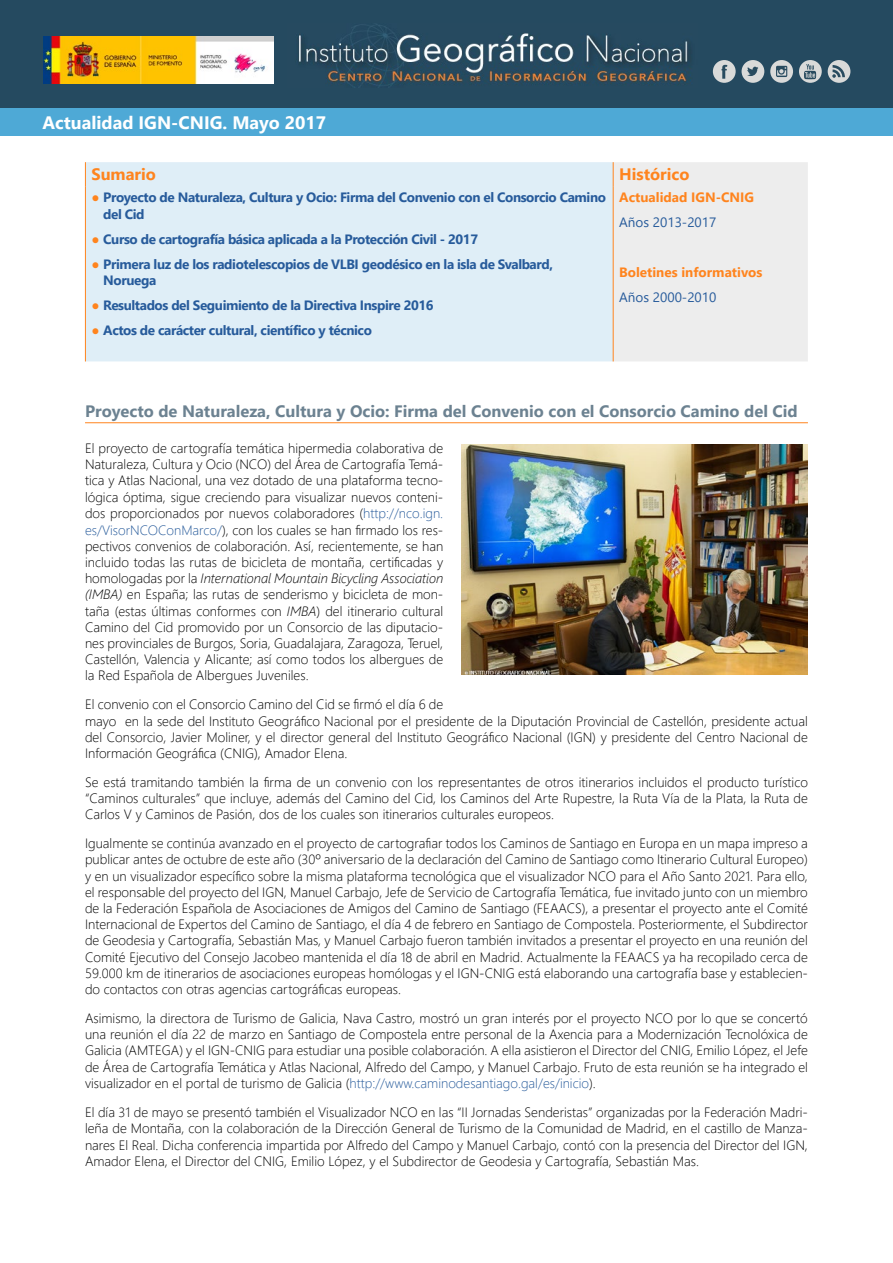
<style>
.page{position:relative;width:893px;height:1263px;background:#fff}
.page>*{position:absolute;margin:0;border:0;box-sizing:border-box;transform-origin:0 0}
.t1{font:700 18px "Segoe UI";color:#fff}
.t2{font:700 16.5px "Segoe UI";color:#6c8291}
.t3{font:700 16.5px "Segoe UI";color:#ff841e}
.t4{font:300 13.5px/16.2px "Segoe UI";color:#000;text-align:justify}
.t5{font:700 13.5px/16.5px "Segoe UI";letter-spacing:-.03em;color:#275b9b}
.t6{font:700 13.5px "Segoe UI";color:#ff841e}
.t7{font:13.5px "Segoe UI";color:#275b9b}
.s1{font-weight:300;color:#ff841e}
.s2{color:#275b9b}
.s3{font-style:italic}
</style>
<div class="page">
<div style="left:0;top:0;width:893px;height:111px;background:#254a60"></div>
<img style="left:44px;top:37px;width:229px;height:46px">
<img style="left:298px;top:24px;width:393px;height:62px">
<div style="left:0;top:108px;width:893px;height:28px;background:#4ea9d6"></div>
<div style="left:713px;top:60px;width:23px;height:23px;background:#d9dad9;border-radius:50%"></div>
<svg style="left:721px;top:65px;width:6px;height:14px"></svg>
<svg style="left:770px;top:60px;width:23px;height:23px"></svg>
<svg style="left:776px;top:66px;width:11px;height:11px"></svg>
<svg style="left:777px;top:67px;width:9px;height:9px"></svg>
<div style="left:828px;top:60px;width:22px;height:23px;background:#d9dad9;border-radius:50%"></div>
<svg style="left:832px;top:65px;width:13px;height:13px"></svg>
<div style="left:742px;top:60px;width:22px;height:23px;background:#d9dad9;border-radius:50%"></div>
<svg style="left:747px;top:67px;width:11px;height:9px"></svg>
<svg style="left:799px;top:60px;width:23px;height:23px"></svg>
<svg style="left:804px;top:64px;width:12px;height:15px"></svg>
<div style="left:86px;top:162px;width:527px;height:199px;background:#dfeef7"></div>
<div style="left:613px;top:162px;width:195px;height:199px;background:#ededed"></div>
<hr style="left:613px;top:186px;width:1px;height:175px;background:#ff841e">
<svg style="left:85px;top:162px;width:1px;height:24px"></svg>
<hr style="left:85px;top:186px;width:1px;height:175px;background:#ff841e">
<img style="left:461px;top:444px;width:347px;height:230px">
<hr style="left:85px;top:422px;width:723px;height:1px;background:#ff841e">
<h1 class="t1" style="left:43px;top:108px;width:285px">Actualidad IGN-CNIG. Mayo 2017</h1>
<p class="t3" style="left:91px;top:161px;width:66px">Sumario</p>
<p class="t3" style="left:619px;top:161px;width:72px">Histórico</p>
<p class="t5" style="left:103px;top:189px;width:504px;text-indent:-12px"><span class="s1">●</span> Proyecto de Naturaleza, Cultura y Ocio: Firma del Convenio con el Consorcio Camino del Cid</p>
<p class="t5" style="left:91px;top:230px;width:388px"><span class="s1">●</span> Curso de cartografía básica aplicada a la Protección Civil - 2017</p>
<p class="t5" style="left:103px;top:255px;width:451px;text-indent:-12px"><span class="s1">●</span> Primera luz de los radiotelescopios de VLBI geodésico en la isla de Svalbard,<br>Noruega</p>
<p class="t5" style="left:91px;top:297px;width:344px"><span class="s1">●</span> Resultados del Seguimiento de la Directiva Inspire 2016</p>
<p class="t5" style="left:91px;top:322px;width:282px"><span class="s1">●</span> Actos de carácter cultural, científico y técnico</p>
<p class="t6" style="left:619px;top:186px;width:136px">Actualidad IGN-CNIG</p>
<p class="t7" style="left:619px;top:211px;width:99px">Años 2013-2017</p>
<p class="t6" style="left:619px;top:261px;width:145px">Boletines informativos</p>
<p class="t7" style="left:619px;top:286px;width:99px">Años 2000-2010</p>
<p class="t2" style="left:85px;top:398px;width:714px">Proyecto de Naturaleza, Cultura y Ocio: Firma del Convenio con el Consorcio Camino del Cid</p>
<p class="t4" style="left:85px;top:439px;width:360px">El proyecto de cartografía temática hipermedia colaborativa de Naturaleza, Cultura y Ocio (NCO) del Área de Cartografía Temá&shy;tica y Atlas Nacional, una vez dotado de una plataforma tecno&shy;lógica óptima, sigue creciendo para visualizar nuevos conteni&shy;dos proporcionados por nuevos colaboradores (<span class="s2">http://nco.ign. es/VisorNCOConMarco/</span>), con los cuales se han firmado los res&shy;pectivos convenios de colaboración. Así, recientemente, se han incluido todas las rutas de bicicleta de montaña, certificadas y homologadas por la <span class="s3">International Mountain Bicycling Association (IMBA)</span> en España; las rutas de senderismo y bicicleta de mon&shy;taña (estas últimas conformes con <span class="s3">IMBA</span>) del itinerario cultural Camino del Cid promovido por un Consorcio de las diputacio&shy;nes provinciales de Burgos, Soria, Guadalajara, Zaragoza, Teruel, Castellón, Valencia y Alicante; así como todos los albergues de la Red Española de Albergues Juveniles.</p>
<p class="t4" style="left:85px;top:696px;width:724px;text-align:left">El convenio con el Consorcio Camino del Cid se firmó el día 6 de<br>mayo en la sede del Instituto Geográfico Nacional por el presidente de la Diputación Provincial de Castellón, presidente actual del Consorcio, Javier Moliner, y el director general del Instituto Geográfico Nacional (IGN) y presidente del Centro Nacional de Información Geográfica (CNIG), Amador Elena.</p>
<p class="t4" style="left:85px;top:773px;width:724px">Se está tramitando también la firma de un convenio con los representantes de otros itinerarios incluidos el producto turístico “Caminos culturales” que incluye, además del Camino del Cid, los Caminos del Arte Rupestre, la Ruta Vía de la Plata, la Ruta de Carlos V y Caminos de Pasión, dos de los cuales son itinerarios culturales europeos.</p>
<p class="t4" style="left:85px;top:835px;width:724px">Igualmente se continúa avanzado en el proyecto de cartografiar todos los Caminos de Santiago en Europa en un mapa impreso a publicar antes de octubre de este año (30º aniversario de la declaración del Camino de Santiago como Itinerario Cultural Europeo) y en un visualizador específico sobre la misma plataforma tecnológica que el visualizador NCO para el Año Santo 2021. Para ello, el responsable del proyecto del IGN, Manuel Carbajo, Jefe de Servicio de Cartografía Temática, fue invitado junto con un miembro de la Federación Española de Asociaciones de Amigos del Camino de Santiago (FEAACS), a presentar el proyecto ante el Comité Internacional de Expertos del Camino de Santiago, el día 4 de febrero en Santiago de Compostela. Posteriormente, el Subdirector de Geodesia y Cartografía, Sebastián Mas, y Manuel Carbajo fueron también invitados a presentar el proyecto en una reunión del Comité Ejecutivo del Consejo Jacobeo mantenida el día 18 de abril en Madrid. Actualmente la FEAACS ya ha recopilado cerca de 59.000 km de itinerarios de asociaciones europeas homólogas y el IGN-CNIG está elaborando una cartografía base y establecien&shy;do contactos con otras agencias cartográficas europeas.</p>
<p class="t4" style="left:85px;top:1009px;width:724px">Asimismo, la directora de Turismo de Galicia, Nava Castro, mostró un gran interés por el proyecto NCO por lo que se concertó una reunión el día 22 de marzo en Santiago de Compostela entre personal de la Axencia para a Modernización Tecnolóxica de Galicia (AMTEGA) y el IGN-CNIG para estudiar una posible colaboración. A ella asistieron el Director del CNIG, Emilio López, el Jefe de Área de Cartografía Temática y Atlas Nacional, Alfredo del Campo, y Manuel Carbajo. Fruto de esta reunión se ha integrado el visualizador en el portal de turismo de Galicia (<span class="s2">http://www.caminodesantiago.gal/es/inicio</span>).</p>
<p class="t4" style="left:85px;top:1103px;width:724px">El día 31 de mayo se presentó también el Visualizador NCO en las “II Jornadas Senderistas” organizadas por la Federación Madri&shy;leña de Montaña, con la colaboración de la Dirección General de Turismo de la Comunidad de Madrid, en el castillo de Manza&shy;nares El Real. Dicha conferencia impartida por Alfredo del Campo y Manuel Carbajo, contó con la presencia del Director del IGN, Amador Elena, el Director del CNIG, Emilio López, y el Subdirector de Geodesia y Cartografía, Sebastián Mas.</p>
</div>
